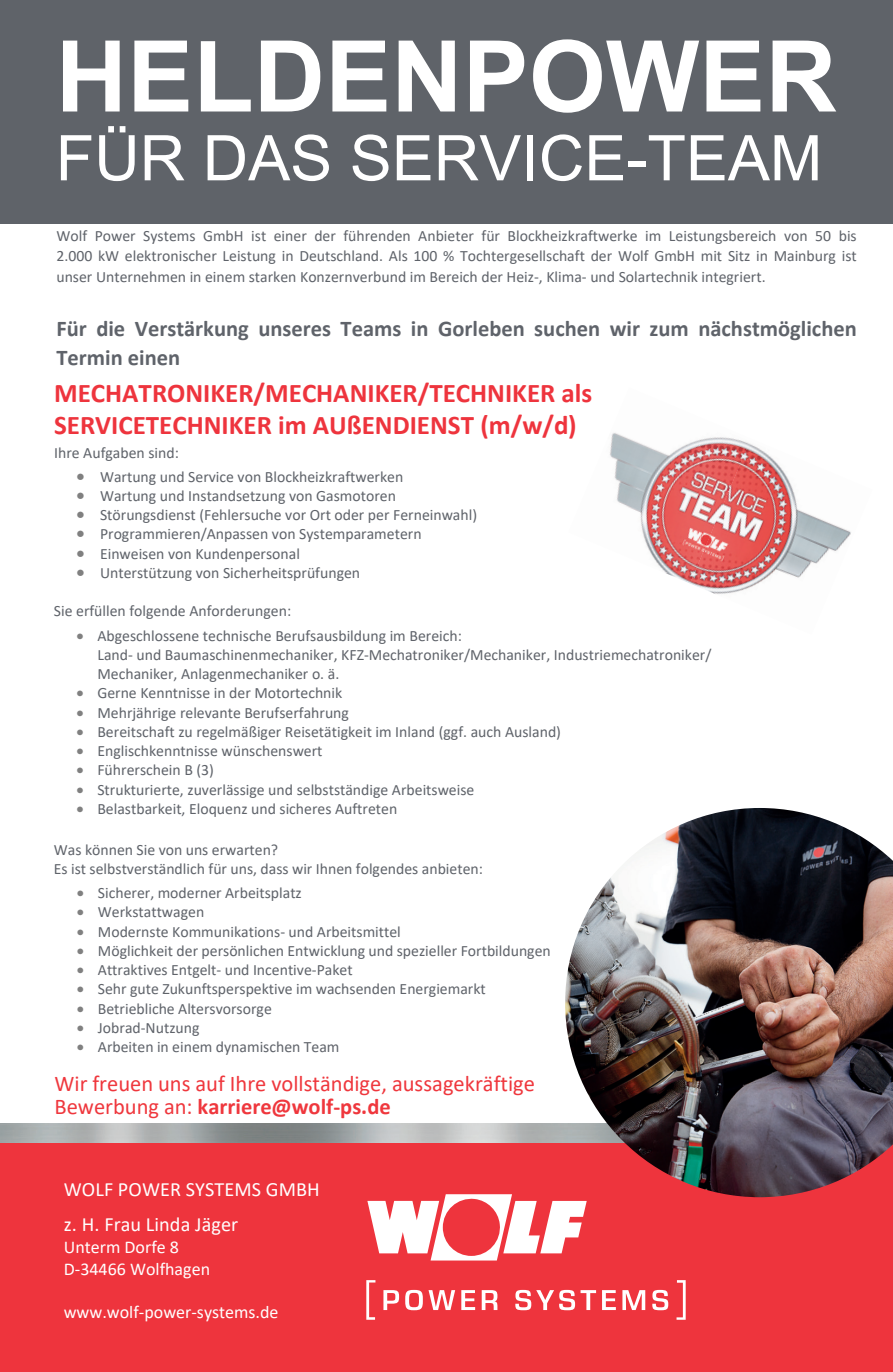
<style>
.page{position:relative;width:893px;height:1372px;background:#fff}
.page>*{position:absolute;margin:0;border:0;box-sizing:border-box;transform-origin:0 0}
.t1{font:700 99px "Arial";color:#fff}
.t2{font:63px "Arial";color:#fff}
.t3{font:700 27px/32.6px "Calibri";color:#ee343d}
.t4{font:22.5px/22.5px "Calibri";color:#ef373d}
.t5{font:700 22.5px/28.8px "Calibri";color:#5f636a}
.t6{font:20.25px/35.3px "Calibri";letter-spacing:.005em;color:#fff}
.t7{font:18px/21.6px "Calibri";color:#fff}
.t8{font:15.75px/19.3px "Calibri";color:#5f636a}
.s1{color:#808080}
.s2{font-weight:700}
</style>
<div class="page">
<div style="left:0;top:0;width:893px;height:224px;background:#5f6369"></div>
<div style="left:0;top:1142px;width:893px;height:229px;background:#ee343d"></div>
<svg style="left:367px;top:1194px;width:220px;height:66px"></svg>
<svg style="left:366px;top:1280px;width:9px;height:39px"></svg>
<svg style="left:676px;top:1280px;width:10px;height:39px"></svg>
<svg style="left:383px;top:1290px;width:16px;height:19px"></svg>
<svg style="left:405px;top:1289px;width:50px;height:21px"></svg>
<svg style="left:461px;top:1290px;width:14px;height:19px"></svg>
<svg style="left:482px;top:1290px;width:15px;height:19px"></svg>
<svg style="left:515px;top:1289px;width:60px;height:21px"></svg>
<svg style="left:581px;top:1290px;width:15px;height:19px"></svg>
<svg style="left:602px;top:1290px;width:14px;height:19px"></svg>
<svg style="left:622px;top:1290px;width:23px;height:19px"></svg>
<svg style="left:652px;top:1289px;width:16px;height:21px"></svg>
<img style="left:565px;top:808px;width:328px;height:389px">
<img style="left:610px;top:433px;width:119px;height:150px">
<img style="left:690px;top:438px;width:161px;height:156px">
<h1 class="t1" style="left:56px;top:7px;width:783px">HELDENPOWER</h1>
<h2 class="t2" style="left:56px;top:115px;width:768px">FÜR DAS SERVICE-TEAM</h2>
<p class="t8" style="left:56px;top:226px;width:802px;line-height:20px;text-align:justify">Wolf Power Systems GmbH ist einer der führenden Anbieter für Blockheizkraftwerke im Leistungsbereich von 50 bis 2.000 kW elektronischer Leistung in Deutschland. Als 100 % Tochtergesellschaft der Wolf GmbH mit Sitz in Mainburg ist unser Unternehmen in einem starken Konzernverbund im Bereich der Heiz-, Klima- und Solartechnik integriert.</p>
<h3 class="t5" style="left:56px;top:314px;width:802px">Für die Verstärkung unseres Teams in Gorleben suchen wir zum nächstmöglichen<br>Termin einen</h3>
<h3 class="t3" style="left:54px;top:376px;width:540px">MECHATRONIKER/MECHANIKER/TECHNIKER als<br>SERVICETECHNIKER im AUßENDIENST (m/w/d)</h3>
<p class="t8" style="left:54px;top:443px;width:126px">Ihre Aufgaben sind:</p>
<p class="t8" style="left:76px;top:466px;width:328px"><span class="s1">•</span> Wartung und Service von Blockheizkraftwerken</p>
<p class="t8" style="left:76px;top:485px;width:321px"><span class="s1">•</span> Wartung und Instandsetzung von Gasmotoren</p>
<p class="t8" style="left:76px;top:505px;width:402px"><span class="s1">•</span> Störungsdienst (Fehlersuche vor Ort oder per Ferneinwahl)</p>
<p class="t8" style="left:76px;top:524px;width:347px"><span class="s1">•</span> Programmieren/Anpassen von Systemparametern</p>
<p class="t8" style="left:76px;top:543px;width:225px"><span class="s1">•</span> Einweisen von Kundenpersonal</p>
<p class="t8" style="left:76px;top:562px;width:285px"><span class="s1">•</span> Unterstützung von Sicherheitsprüfungen</p>
<p class="t8" style="left:54px;top:600px;width:239px">Sie erfüllen folgende Anforderungen:</p>
<p class="t8" style="left:97px;top:625px;width:615px;text-indent:-21px"><span class="s1">•</span> Abgeschlossene technische Berufsausbildung im Bereich:<br>Land- und Baumaschinenmechaniker, KFZ-Mechatroniker/Mechaniker, Industriemechatroniker/<br>Mechaniker, Anlagenmechaniker o. ä.</p>
<p class="t8" style="left:76px;top:683px;width:267px"><span class="s1">•</span> Gerne Kenntnisse in der Motortechnik</p>
<p class="t8" style="left:76px;top:702px;width:274px"><span class="s1">•</span> Mehrjährige relevante Berufserfahrung</p>
<p class="t8" style="left:76px;top:721px;width:486px"><span class="s1">•</span> Bereitschaft zu regelmäßiger Reisetätigkeit im Inland (ggf. auch Ausland)</p>
<p class="t8" style="left:76px;top:740px;width:248px"><span class="s1">•</span> Englischkenntnisse wünschenswert</p>
<p class="t8" style="left:76px;top:760px;width:139px"><span class="s1">•</span> Führerschein B (3)</p>
<p class="t8" style="left:76px;top:779px;width:399px"><span class="s1">•</span> Strukturierte, zuverlässige und selbstständige Arbeitsweise</p>
<p class="t8" style="left:76px;top:798px;width:322px"><span class="s1">•</span> Belastbarkeit, Eloquenz und sicheres Auftreten</p>
<p class="t8" style="left:54px;top:839px;width:431px">Was können Sie von uns erwarten?<br>Es ist selbstverständlich für uns, dass wir Ihnen folgendes anbieten:</p>
<p class="t8" style="left:77px;top:882px;width:226px"><span class="s1">•</span> Sicherer, moderner Arbeitsplatz</p>
<p class="t8" style="left:77px;top:902px;width:129px"><span class="s1">•</span> Werkstattwagen</p>
<p class="t8" style="left:77px;top:921px;width:325px"><span class="s1">•</span> Modernste Kommunikations- und Arbeitsmittel</p>
<p class="t8" style="left:77px;top:940px;width:475px"><span class="s1">•</span> Möglichkeit der persönlichen Entwicklung und spezieller Fortbildungen</p>
<p class="t8" style="left:77px;top:959px;width:277px"><span class="s1">•</span> Attraktives Entgelt- und Incentive-Paket</p>
<p class="t8" style="left:77px;top:979px;width:410px"><span class="s1">•</span> Sehr gute Zukunftsperspektive im wachsenden Energiemarkt</p>
<p class="t8" style="left:77px;top:998px;width:196px"><span class="s1">•</span> Betriebliche Altersvorsorge</p>
<p class="t8" style="left:77px;top:1017px;width:124px"><span class="s1">•</span> Jobrad-Nutzung</p>
<p class="t8" style="left:77px;top:1036px;width:264px"><span class="s1">•</span> Arbeiten in einem dynamischen Team</p>
<h3 class="t4" style="left:55px;top:1071px;width:482px">Wir freuen uns auf Ihre vollständige, aussagekräftige<br>Bewerbung an: <span class="s2">karriere@wolf-ps.de</span></h3>
<p class="t6" style="left:64px;top:1170px;width:257px">WOLF POWER SYSTEMS GMBH z. H. Frau Linda Jäger</p>
<p class="t7" style="left:64px;top:1236px;width:148px">Unterm Dorfe 8<br>D-34466 Wolfhagen</p>
<p class="t7" style="left:64px;top:1300px;width:216px">www.wolf-power-systems.de</p>
</div>
